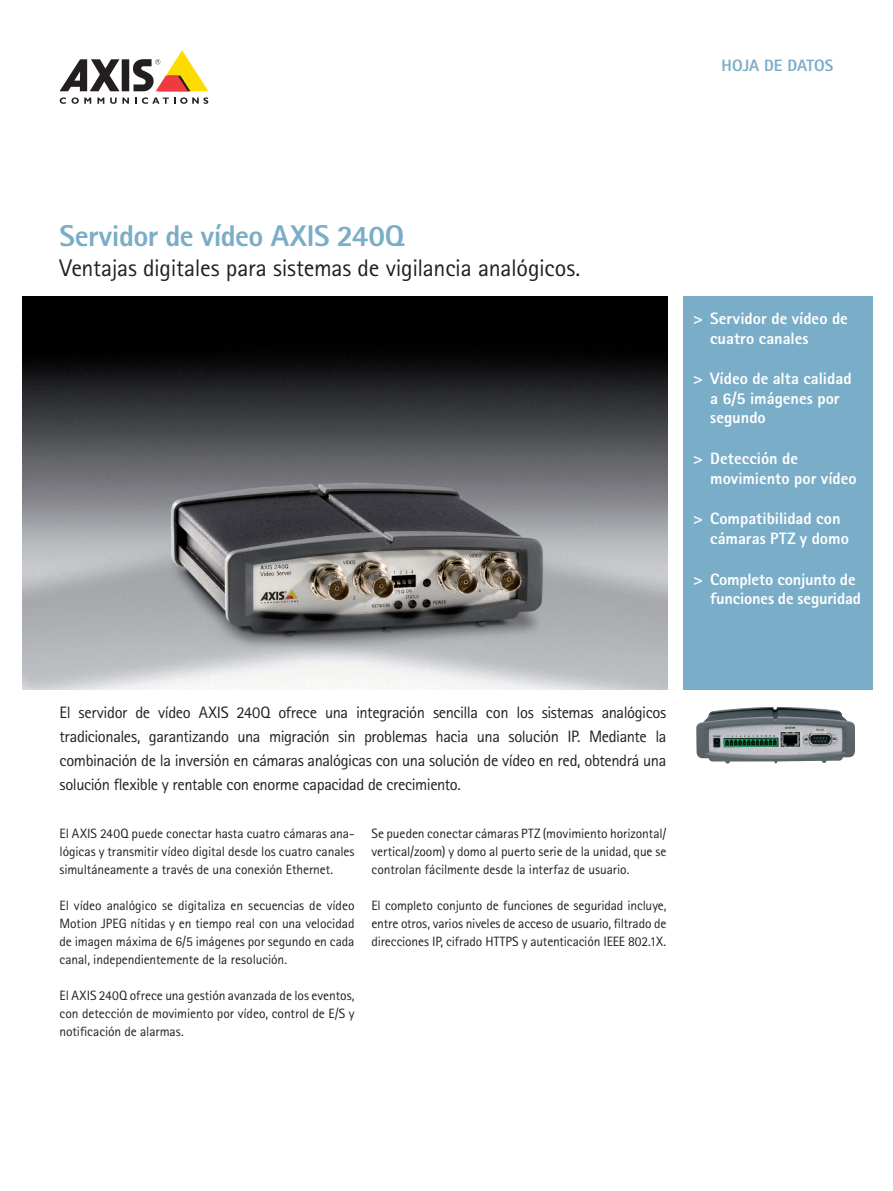
<style>
.page{position:relative;width:893px;height:1191px;background:#fff}
.page>*{position:absolute;margin:0;border:0;box-sizing:border-box;transform-origin:0 0}
.t1{font:800 30px "Rotis Sans Serif Pro";letter-spacing:-.015em;color:#7aadc8}
.t2{font:24px "Rotis Sans Serif Pro";letter-spacing:-.015em;color:#231f20}
.t3{font:16.5px/24px "Rotis Sans Serif Pro";letter-spacing:-.025em;color:#231f20;text-align:justify}
.t4{font:800 16.5px/19.5px "Rotis Sans Serif Pro";letter-spacing:-.005em;color:#fff}
.t5{font:800 16.5px "Rotis Sans Serif Pro";color:#7aadc8}
.t6{font:13.5px/18px "Rotis Sans Serif Pro";letter-spacing:-.005em;color:#231f20;text-align:justify}
</style>
<div class="page">
<div style="left:122px;top:59px;width:7px;height:32px;background:#231f20"></div>
<svg style="left:60px;top:59px;width:60px;height:32px"></svg>
<svg style="left:133px;top:50px;width:75px;height:41px"></svg>
<svg style="left:60px;top:97px;width:31px;height:7px"></svg>
<svg style="left:97px;top:98px;width:7px;height:6px"></svg>
<svg style="left:110px;top:98px;width:19px;height:6px"></svg>
<svg style="left:135px;top:97px;width:73px;height:7px"></svg>
<div style="left:684px;top:296px;width:189px;height:393px;background:#7aadc8"></div>
<img style="left:696px;top:706px;width:159px;height:57px">
<img style="left:22px;top:296px;width:646px;height:393px">
<p class="t5" style="left:722px;top:55px;width:113px">Hoja de datos</p>
<h1 class="t1" style="left:60px;top:217px;width:347px">Servidor de vídeo AXIS 240Q</h1>
<h2 class="t2" style="left:60px;top:254px;width:522px">Ventajas digitales para sistemas de vigilancia analógicos.</h2>
<p class="t4" style="left:710px;top:308px;width:139px;text-indent:-17px">&gt; Servidor de vídeo de cuatro canales</p>
<p class="t4" style="left:710px;top:369px;width:143px;text-indent:-17px">&gt; Vídeo de alta calidad a 6/5 imágenes por segundo</p>
<p class="t4" style="left:710px;top:449px;width:148px;text-indent:-17px">&gt; Detección de movimiento por vídeo</p>
<p class="t4" style="left:710px;top:509px;width:140px;text-indent:-17px">&gt; Compatibilidad con cámaras PTZ y domo</p>
<p class="t4" style="left:710px;top:569px;width:152px;text-indent:-17px">&gt; Completo conjunto de funciones de seguridad</p>
<p class="t3" style="left:60px;top:700px;width:608px">El servidor de vídeo AXIS 240Q ofrece una integración sencilla con los sistemas analógicos tradicionales, garantizando una migración sin problemas hacia una solución IP. Mediante la combinación de la inversión en cámaras analógicas con una solución de vídeo en red, obtendrá una solución flexible y rentable con enorme capacidad de crecimiento.</p>
<p class="t6" style="left:60px;top:824px;width:297px">El AXIS 240Q puede conectar hasta cuatro cámaras ana&shy;lógicas y transmitir vídeo digital desde los cuatro canales simultáneamente a través de una conexión Ethernet.</p>
<p class="t6" style="left:60px;top:896px;width:297px">El vídeo analógico se digitaliza en secuencias de vídeo Motion JPEG nítidas y en tiempo real con una velocidad de imagen máxima de 6/5 imágenes por segundo en cada canal, independientemente de la resolución.</p>
<p class="t6" style="left:60px;top:986px;width:297px">El AXIS 240Q ofrece una gestión avanzada de los eventos, con detección de movimiento por vídeo, control de E/S y notificación de alarmas.</p>
<p class="t6" style="left:372px;top:824px;width:296px">Se pueden conectar cámaras PTZ (movimiento horizontal/ vertical/zoom) y domo al puerto serie de la unidad, que se controlan fácilmente desde la interfaz de usuario.</p>
<p class="t6" style="left:372px;top:896px;width:296px">El completo conjunto de funciones de seguridad incluye, entre otros, varios niveles de acceso de usuario, filtrado de direcciones IP, cifrado HTTPS y autenticación IEEE 802.1X.</p>
</div>
